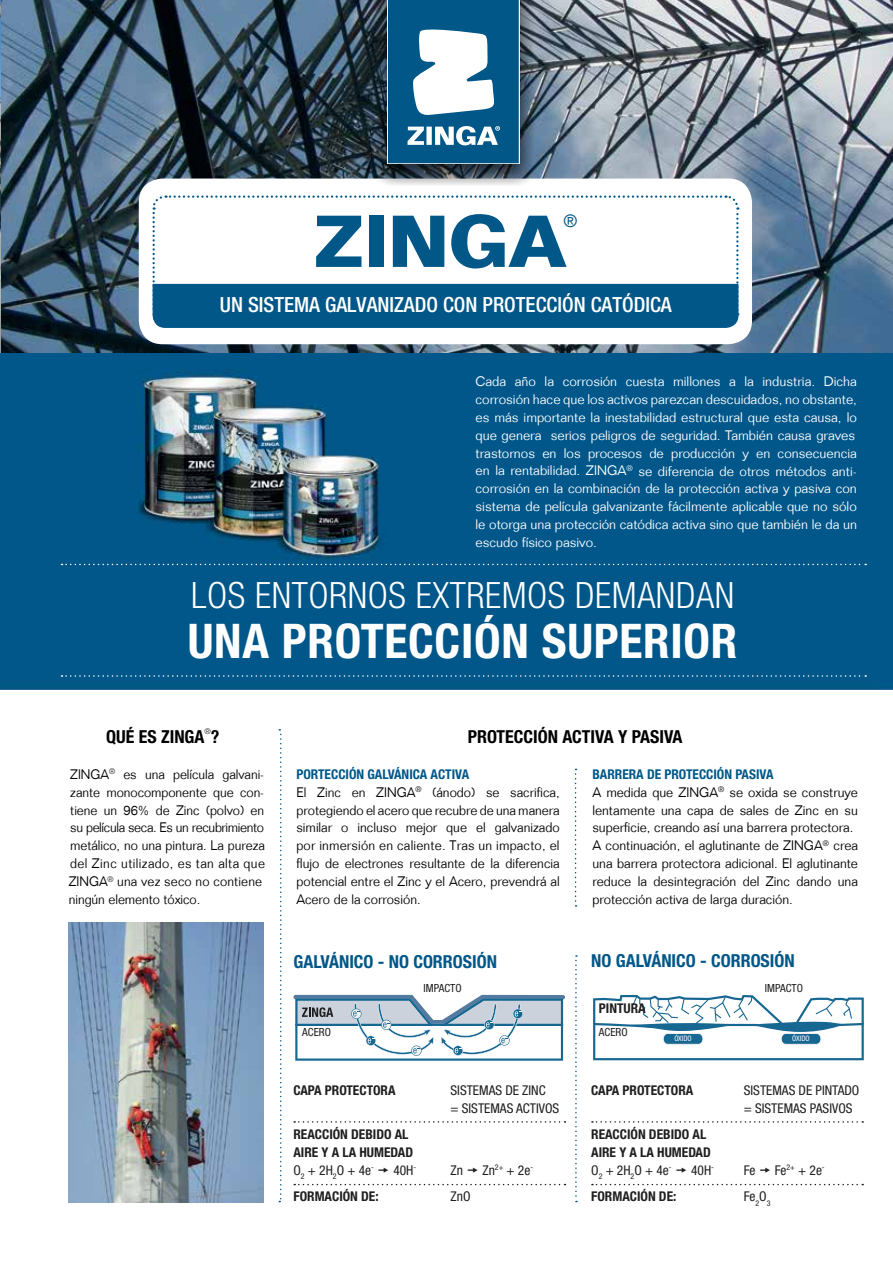
<style>
.page{position:relative;width:893px;height:1263px;background:#fff}
.page>*{position:absolute;margin:0;border:0;box-sizing:border-box;transform-origin:0 0}
.t1{font:700 71.7px "Folio Std";letter-spacing:-.01em;color:#005788}
.t2{font:700 condensed 47.85px "Helvetica Neue LT Std";letter-spacing:.015em;color:#fff}
.t3{font:300 condensed 36.3px "Helvetica Neue LT Std";letter-spacing:.015em;color:#fff}
.t4{font:500 condensed 21px "Helvetica Neue LT Std";color:#fff}
.t5{font:700 condensed 18px "Helvetica Neue LT Std";color:#005788}
.t6{font:700 condensed 18px "Helvetica Neue LT Std";color:#000}
.t7{font:condensed 17.4px "Helvetica Neue LT Std";color:#005788}
.t8{font:300 13.5px/18px "Folio Std";color:#000;text-align:justify}
.t9{font:300 13.5px/18px "Folio Std";color:#fff}
.t10{font:300 13.5px/18px "Folio Std";color:#000;scale:.96 1}
.t11{font:700 condensed 13.5px/18px "Helvetica Neue LT Std";color:#201e20}
.t12{font:condensed 13.5px/18px "Helvetica Neue LT Std";color:#201e20}
.t13{font:700 condensed 13.5px "Helvetica Neue LT Std";color:#005788}
.t14{font:condensed 11.25px "Helvetica Neue LT Std";color:#201e20}
.t15{font:300 7.8px "Folio Std";color:#201e20}
.t16{font:condensed 7.5px "Helvetica Neue LT Std";color:#fff}
.s1{font-weight:400}
</style>
<div class="page">
<img style="left:0;top:0;width:893px;height:690px">
<img style="left:0;top:4px;width:1px;height:349px">
<div style="left:139px;top:179px;width:613px;height:165px;background:#fff;border-radius:24px"></div>
<svg style="left:373px;top:0;width:161px;height:185px"></svg>
<svg style="left:388px;top:0;width:131px;height:163px"></svg>
<svg style="left:279px;top:729px;width:2px;height:473px"></svg>
<svg style="left:62px;top:564px;width:804px;height:1px"></svg>
<svg style="left:62px;top:675px;width:804px;height:2px"></svg>
<img style="left:69px;top:922px;width:195px;height:280px">
<svg style="left:575px;top:955px;width:2px;height:247px"></svg>
<svg style="left:575px;top:769px;width:2px;height:138px"></svg>
<svg style="left:593px;top:995px;width:271px;height:65px"></svg>
<svg style="left:293px;top:995px;width:272px;height:66px"></svg>
<svg style="left:294px;top:1121px;width:271px;height:2px"></svg>
<svg style="left:294px;top:1184px;width:271px;height:1px"></svg>
<svg style="left:592px;top:1121px;width:271px;height:2px"></svg>
<svg style="left:592px;top:1184px;width:271px;height:1px"></svg>
<svg style="left:152px;top:195px;width:588px;height:133px"></svg>
<svg style="left:889px;top:0;width:4px;height:4px"></svg>
<h1 class="t1" style="left:314px;top:197px;width:255px">ZINGA</h1>
<p class="t7" style="left:564px;top:211px;width:15px">®</p>
<h3 class="t4" style="left:220px;top:292px;width:453px">UN SISTEMA GALVANIZADO CON PROTECCIÓN CATÓDICA</h3>
<p class="t9" style="left:476px;top:372px;width:383px">Cada año la corrosión cuesta millones a la industria. Dicha corrosión hace que los activos parezcan descuidados, no obstante, es más importante la inestabilidad estructural que esta causa, lo que genera serios peligros de seguridad. También causa graves trastornos en los procesos de producción y en consecuencia en la rentabilidad. ZINGA<sup>®</sup> se diferencia de otros métodos anti&shy;corrosión en la combinación de la protección activa y pasiva con sistema de película galvanizante fácilmente aplicable que no sólo le otorga una protección catódica activa sino que también le da un escudo físico pasivo.</p>
<h3 class="t3" style="left:191px;top:575px;width:545px">LOS ENTORNOS EXTREMOS DEMANDAN</h3>
<h2 class="t2" style="left:188px;top:612px;width:551px">UNA PROTECCIÓN SUPERIOR</h2>
<p class="t15" style="left:205px;top:727px;width:8px">®</p>
<h3 class="t6" style="left:468px;top:725px;width:216px">PROTECCIÓN ACTIVA Y PASIVA</h3>
<p class="t10" style="left:69px;top:765px;width:206px">ZINGA<sup>®</sup> es una película galvani&shy;zante monocomponente que con&shy;tiene un 96% de Zinc (polvo) en su película seca. Es un recubrimiento metálico, no una pintura. La pureza del Zinc utilizado, es tan alta que<br>ZINGA<sup>®</sup> una vez seco no contiene ningún elemento tóxico.</p>
<p class="t13" style="left:296px;top:766px;width:174px">PORTECCIÓN GALVÁNICA ACTIVA</p>
<h3 class="t6" style="left:106px;top:725px;width:115px">QUÉ ES ZINGA ?</h3>
<p class="t13" style="left:592px;top:766px;width:183px">BARRERA DE PROTECCIÓN PASIVA</p>
<p class="t8" style="left:592px;top:783px;width:267px;text-align:left">A medida que ZINGA<sup>®</sup> se oxida se construye lentamente una capa de sales de Zinc en su superficie, creando así una barrera protectora.<br>A continuación, el aglutinante de ZINGA<sup>®</sup> crea una barrera protectora adicional. El aglutinante reduce la desintegración del Zinc dando una protección activa de larga duración.</p>
<p class="t8" style="left:296px;top:783px;width:265px">El Zinc en ZINGA<sup>®</sup> (ánodo) se sacrifica, protegiendo el acero que recubre de una manera similar o incluso mejor que el galvanizado por inmersión en caliente. Tras un impacto, el flujo de electrones resultante de la diferencia potencial entre el Zinc y el Acero, prevendrá al Acero de la corrosión.</p>
<h3 class="t5" style="left:293px;top:951px;width:205px">GALVÁNICO - NO CORROSIÓN</h3>
<h3 class="t5" style="left:591px;top:950px;width:205px">NO GALVÁNICO - CORROSIÓN</h3>
<p class="t14" style="left:302px;top:1026px;width:30px">ACERO</p>
<p class="t14" style="left:424px;top:982px;width:40px">IMPACTO</p>
<p class="t14" style="left:765px;top:982px;width:40px">IMPACTO</p>
<p class="t14" style="left:599px;top:1026px;width:30px">ACERO</p>
<p class="t16" style="left:674px;top:1034px;width:19px">ÓXIDO</p>
<p class="t16" style="left:792px;top:1034px;width:19px">ÓXIDO</p>
<p class="t11" style="left:599px;top:999px;width:48px">PINTURA</p>
<p class="t11" style="left:293px;top:1081px;width:104px">CAPA PROTECTORA</p>
<p class="t11" style="left:293px;top:1125px;width:121px">REACCIÓN DEBIDO AL<br>AIRE Y A LA HUMEDAD<br><span class="s1">O</span><sub>2</sub> <span class="s1">+ 2H</span><sub>2</sub><span class="s1">O + 4e</span><sup>-</sup></p>
<p class="t12" style="left:393px;top:1161px;width:24px">40H<sup>-</sup></p>
<p class="t11" style="left:293px;top:1187px;width:87px">FORMACIÓN DE:</p>
<p class="t12" style="left:451px;top:1081px;width:110px">SISTEMAS DE ZINC<br>= SISTEMAS ACTIVOS</p>
<p class="t12" style="left:451px;top:1161px;width:14px">Zn</p>
<p class="t12" style="left:482px;top:1161px;width:52px">Zn<sup>2+</sup> + 2e<sup>-</sup></p>
<p class="t12" style="left:451px;top:1187px;width:21px">ZnO</p>
<p class="t11" style="left:591px;top:1081px;width:104px">CAPA PROTECTORA</p>
<p class="t11" style="left:591px;top:1125px;width:121px">REACCIÓN DEBIDO AL<br>AIRE Y A LA HUMEDAD<br><span class="s1">O</span><sub>2</sub> <span class="s1">+ 2H</span><sub>2</sub><span class="s1">O + 4e</span><sup>-</sup></p>
<p class="t12" style="left:691px;top:1161px;width:24px">40H<sup>-</sup></p>
<p class="t11" style="left:591px;top:1187px;width:87px">FORMACIÓN DE:</p>
<p class="t12" style="left:744px;top:1081px;width:117px">SISTEMAS DE PINTADO = SISTEMAS PASIVOS</p>
<p class="t12" style="left:744px;top:1161px;width:13px">Fe</p>
<p class="t12" style="left:775px;top:1161px;width:51px">Fe<sup>2+</sup> + 2e<sup>-</sup></p>
<p class="t12" style="left:744px;top:1187px;width:28px">Fe<sub>2</sub>O<sub>3</sub></p>
</div>
